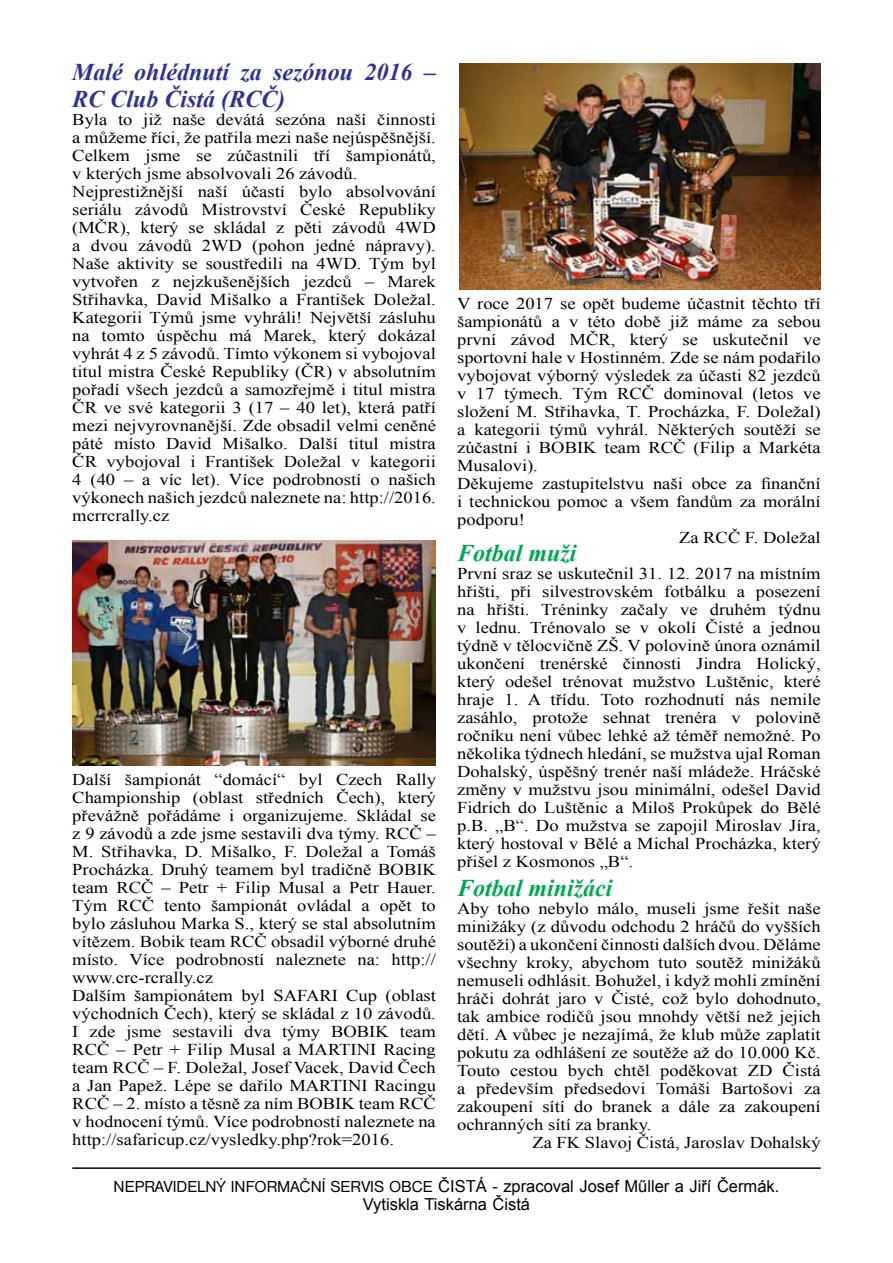
<style>
.page{position:relative;width:893px;height:1263px;background:#fff}
.page>*{position:absolute;margin:0;border:0;box-sizing:border-box;transform-origin:0 0}
.t1{font:italic 700 24px/27px "Times New Roman";color:#2e3192}
.t2{font:italic 700 24px "Times New Roman";color:#00a651}
.t3{font:16.5px/18px "Times New Roman";color:#000;scale:1.12 1}
.t4{font:16.5px/18.1px "Arial";color:#000;text-align:center}
.s1{font-family:"Nimbus San DEE"}
</style>
<div class="page">
<img style="left:459px;top:64px;width:362px;height:225px">
<img style="left:72px;top:540px;width:364px;height:225px">
<hr style="left:72px;top:1167px;width:749px;height:2px;background:#000">
<h1 class="t1" style="left:72px;top:58px;width:365px">Malé ohlédnutí za sezónou 2016 –<br>RC Club Čistá (RCČ)</h1>
<p class="t3" style="left:72px;top:110px;width:326px">Byla to již naše devátá sezóna naší činnosti a můžeme říci, že patřila mezi naše nejúspěšnější.<br>Celkem jsme se zúčastnili tří šampionátů, v kterých jsme absolvovali 26 závodů.<br>Nejprestižnější naší účastí bylo absolvování seriálu závodů Mistrovství České Republiky (MČR), který se skládal z pěti závodů 4WD a dvou závodů 2WD (pohon jedné nápravy).<br>Naše aktivity se soustředili na 4WD. Tým byl vytvořen z nejzkušenějších jezdců – Marek Střihavka, David Mišalko a František Doležal.<br>Kategorii Týmů jsme vyhráli! Největší zásluhu na tomto úspěchu má Marek, který dokázal vyhrát 4 z 5 závodů. Tímto výkonem si vybojoval titul mistra České Republiky (ČR) v absolutním pořadí všech jezdců a samozřejmě i titul mistra ČR ve své kategorii 3 (17 – 40 let), která patří mezi nejvyrovnanější. Zde obsadil velmi ceněné páté místo David Mišalko. Další titul mistra ČR vybojoval i František Doležal v kategorii 4 (40 – a víc let). Více podrobností o našich výkonech našich jezdců naleznete na: http://2016. mcrrcrally.cz</p>
<p class="t3" style="left:457px;top:294px;width:326px">V roce 2017 se opět budeme účastnit těchto tří</p>
<p class="t3" style="left:457px;top:312px;width:326px">šampionátů a v této době již máme za sebou</p>
<p class="t3" style="left:457px;top:330px;width:326px">první závod MČR, který se uskutečnil ve</p>
<p class="t3" style="left:457px;top:348px;width:326px">sportovní hale v Hostinném. Zde se nám podařilo</p>
<p class="t3" style="left:457px;top:366px;width:326px">vybojovat výborný výsledek za účasti 82 jezdců</p>
<p class="t3" style="left:457px;top:384px;width:326px">v 17 týmech. Tým RCČ dominoval (letos ve</p>
<p class="t3" style="left:457px;top:402px;width:326px">složení M. Střihavka, T. Procházka, F. Doležal)</p>
<p class="t3" style="left:457px;top:420px;width:326px">a kategorii týmů vyhrál. Některých soutěží se</p>
<p class="t3" style="left:457px;top:438px;width:326px">zúčastní i BOBIK team RCČ (Filip a Markéta</p>
<p class="t3" style="left:457px;top:456px;width:74px">Musalovi).</p>
<p class="t3" style="left:457px;top:474px;width:326px">Děkujeme zastupitelstvu naši obce za finanční</p>
<p class="t3" style="left:457px;top:492px;width:326px">i technickou pomoc a všem fandům za morální</p>
<p class="t3" style="left:457px;top:510px;width:62px">podporu!</p>
<p class="t3" style="left:679px;top:528px;width:128px">Za RCČ F. Doležal</p>
<h1 class="t2" style="left:457px;top:536px;width:121px">Fotbal muži</h1>
<p class="t3" style="left:457px;top:564px;width:326px;text-align:justify">První sraz se uskutečnil 31. 12. 2017 na místním hřišti, při silvestrovském fotbálku a posezení na hřišti. Tréninky začaly ve druhém týdnu v lednu. Trénovalo se v okolí Čisté a jednou týdně v tělocvičně ZŠ. V polovině února oznámil ukončení trenérské činnosti Jindra Holický, který odešel trénovat mužstvo Luštěnic, které hraje 1. A třídu. Toto rozhodnutí nás nemile zasáhlo, protože sehnat trenéra v polovině ročníku není vůbec lehké až téměř nemožné. Po několika týdnech hledání, se mužstva ujal Roman Dohalský, úspěšný trenér naší mládeže. Hráčské změny v mužstvu jsou minimální, odešel David Fidrich do Luštěnic a Miloš Prokůpek do Bělé p.B. „B“. Do mužstva se zapojil Miroslav Jíra, který hostoval v Bělé a Michal Procházka, který přišel z Kosmonos „B“.</p>
<h1 class="t2" style="left:457px;top:871px;width:157px">Fotbal minižáci</h1>
<p class="t3" style="left:457px;top:899px;width:326px">Aby toho nebylo málo, museli jsme řešit naše</p>
<p class="t3" style="left:457px;top:917px;width:326px">minižáky (z důvodu odchodu 2 hráčů do vyšších</p>
<p class="t3" style="left:457px;top:935px;width:326px">soutěží) a ukončení činnosti dalších dvou. Děláme</p>
<p class="t3" style="left:457px;top:953px;width:326px">všechny kroky, abychom tuto soutěž minižáků</p>
<p class="t3" style="left:457px;top:971px;width:326px">nemuseli odhlásit. Bohužel, i když mohli zmínění</p>
<p class="t3" style="left:457px;top:989px;width:326px">hráči dohrát jaro v Čisté, což bylo dohodnuto,</p>
<p class="t3" style="left:457px;top:1007px;width:326px">tak ambice rodičů jsou mnohdy větší než jejich</p>
<p class="t3" style="left:457px;top:1025px;width:326px">dětí. A vůbec je nezajímá, že klub může zaplatit</p>
<p class="t3" style="left:457px;top:1043px;width:326px">pokutu za odhlášení ze soutěže až do 10.000 Kč.</p>
<p class="t3" style="left:457px;top:1061px;width:326px">Touto cestou bych chtěl poděkovat ZD Čistá</p>
<p class="t3" style="left:457px;top:1079px;width:326px">a především předsedovi Tomáši Bartošovi za</p>
<p class="t3" style="left:457px;top:1097px;width:326px">zakoupení sítí do branek a dále za zakoupení</p>
<p class="t3" style="left:457px;top:1115px;width:175px">ochranných sítí za branky.</p>
<p class="t3" style="left:532px;top:1133px;width:259px">Za FK Slavoj Čistá, Jaroslav Dohalský</p>
<p class="t3" style="left:72px;top:771px;width:326px">Další šampionát “domácí“ byl Czech Rally Championship (oblast středních Čech), který převážně pořádáme i organizujeme. Skládal se z 9 závodů a zde jsme sestavili dva týmy. RCČ – M. Střihavka, D. Mišalko, F. Doležal a Tomáš Procházka. Druhý teamem byl tradičně BOBIK team RCČ – Petr + Filip Musal a Petr Hauer.<br>Tým RCČ tento šampionát ovládal a opět to bylo zásluhou Marka S., který se stal absolutním vítězem. Bobik team RCČ obsadil výborné druhé místo. Více podrobností naleznete na: http:// www.crc-rcrally.cz<br>Dalším šampionátem byl SAFARI Cup (oblast východních Čech), který se skládal z 10 závodů.<br>I zde jsme sestavili dva týmy BOBIK team RCČ – Petr + Filip Musal a MARTINI Racing team RCČ – F. Doležal, Josef Vacek, David Čech a Jan Papež. Lépe se dařilo MARTINI Racingu RCČ – 2. místo a těsně za ním BOBIK team RCČ v hodnocení týmů. Více podrobností naleznete na http://safaricup.cz/vysledky.php?rok=2016.</p>
<p class="t4" style="left:114px;top:1177px;width:667px"><span class="s1">NEPRAVIDELNÝ INFORMAČNÍ SERVIS OBCE</span> ČISTá - zpracoval Josef Műller a Jiří Čermák.<br>Vytiskla Tiskárna Čistá</p>
</div>
